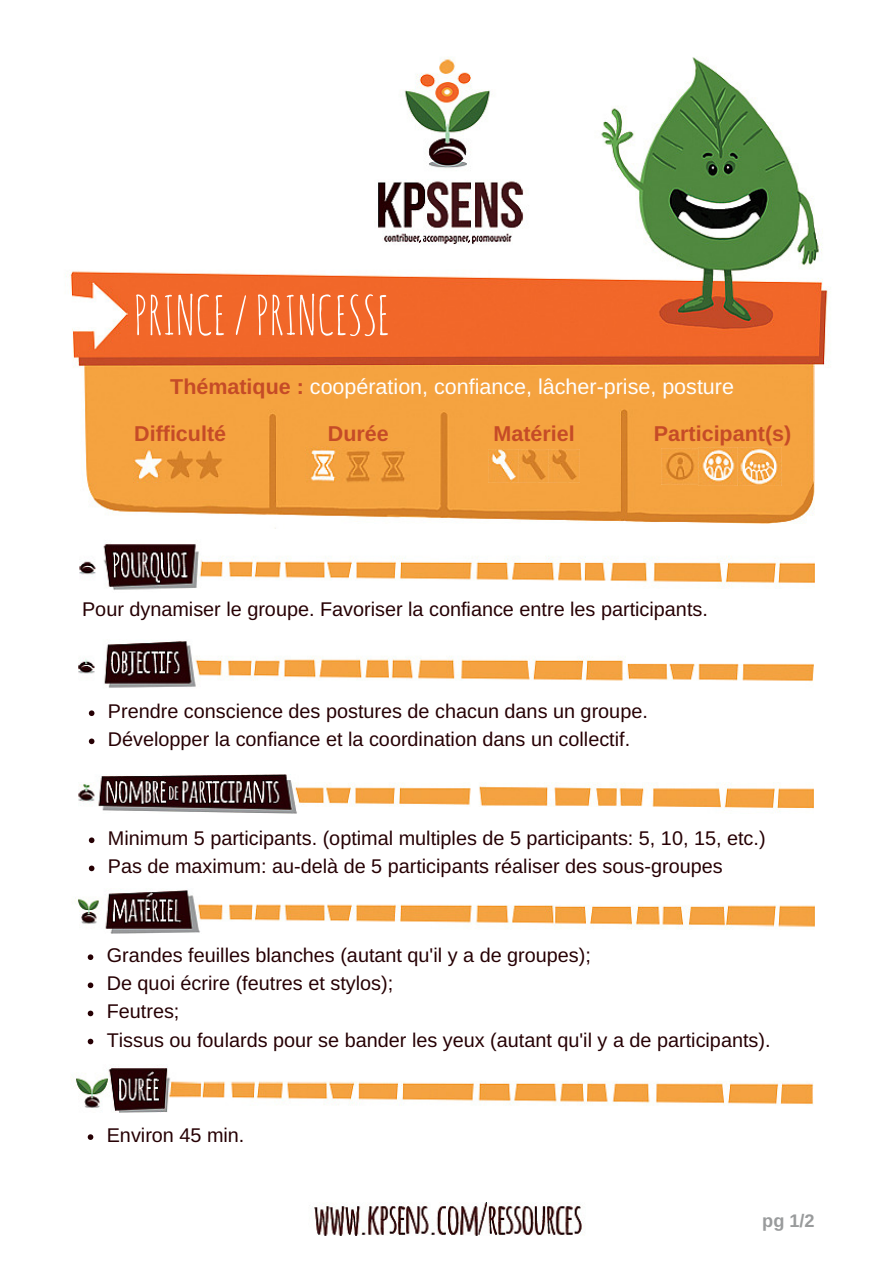
<style>
.page{position:relative;width:893px;height:1263px;background:#fff}
.page>*{position:absolute;margin:0;border:0;box-sizing:border-box;transform-origin:0 0}
.t1{font:52.95px "Amatic SC";color:#fff}
.t2{font:21.45px/46px "Arimo";color:#fff}
.t3{font:700 21.45px "Arimo";color:#c54b27}
.t4{font:19.8px/28px "Arimo";color:#260004}
.t5{font:700 18.15px "Arimo";color:#999b9c}
.s1{font-weight:700;color:#c54b27}
</style>
<div class="page">
<img style="left:66px;top:57px;width:762px;height:467px">
<img style="left:488px;top:449px;width:91px;height:33px">
<img style="left:134px;top:448px;width:60px;height:34px">
<img style="left:194px;top:448px;width:31px;height:34px">
<img style="left:661px;top:447px;width:76px;height:38px">
<img style="left:306px;top:446px;width:35px;height:39px">
<img style="left:79px;top:544px;width:736px;height:46px">
<img style="left:78px;top:641px;width:736px;height:47px">
<img style="left:314px;top:1203px;width:269px;height:33px">
<img style="left:78px;top:774px;width:736px;height:40px">
<img style="left:75px;top:889px;width:740px;height:44px">
<svg style="left:89px;top:837px;width:5px;height:6px"></svg>
<svg style="left:89px;top:865px;width:5px;height:6px"></svg>
<svg style="left:88px;top:954px;width:5px;height:6px"></svg>
<svg style="left:88px;top:982px;width:5px;height:6px"></svg>
<svg style="left:88px;top:1010px;width:5px;height:6px"></svg>
<svg style="left:88px;top:1038px;width:5px;height:6px"></svg>
<img style="left:341px;top:447px;width:69px;height:40px">
<img style="left:737px;top:447px;width:44px;height:38px">
<svg style="left:89px;top:710px;width:5px;height:6px"></svg>
<svg style="left:89px;top:738px;width:5px;height:6px"></svg>
<img style="left:76px;top:1065px;width:738px;height:48px">
<svg style="left:88px;top:1134px;width:5px;height:6px"></svg>
<h1 class="t1" style="left:134px;top:281px;width:258px">PRINCE / PRINCESSE</h1>
<p class="t2" style="left:134px;top:364px;width:601px;text-indent:36px"><span class="s1">Thématique :</span> coopération, confiance, lâcher-prise, posture<br><span class="s1">Difficulté</span></p>
<p class="t3" style="left:328px;top:421px;width:62px">Durée</p>
<p class="t3" style="left:493px;top:421px;width:83px">Matériel</p>
<p class="t3" style="left:654px;top:421px;width:139px">Participant(s)</p>
<p class="t4" style="left:82px;top:595px;width:627px">Pour dynamiser le groupe. Favoriser la confiance entre les participants.</p>
<p class="t4" style="left:108px;top:697px;width:541px">Prendre conscience des postures de chacun dans un groupe.<br>Développer la confiance et la coordination dans un collectif.</p>
<p class="t4" style="left:108px;top:824px;width:659px">Minimum 5 participants. (optimal multiples de 5 participants: 5, 10, 15, etc.)<br>Pas de maximum: au-delà de 5 participants réaliser des sous-groupes</p>
<p class="t4" style="left:107px;top:941px;width:665px">Grandes feuilles blanches (autant qu'il y a de groupes);<br>De quoi écrire (feutres et stylos);<br>Feutres;<br>Tissus ou foulards pour se bander les yeux (autant qu'il y a de participants).</p>
<p class="t4" style="left:107px;top:1121px;width:139px">Environ 45 min.</p>
<p class="t5" style="left:762px;top:1210px;width:54px">pg 1/2</p>
</div>
